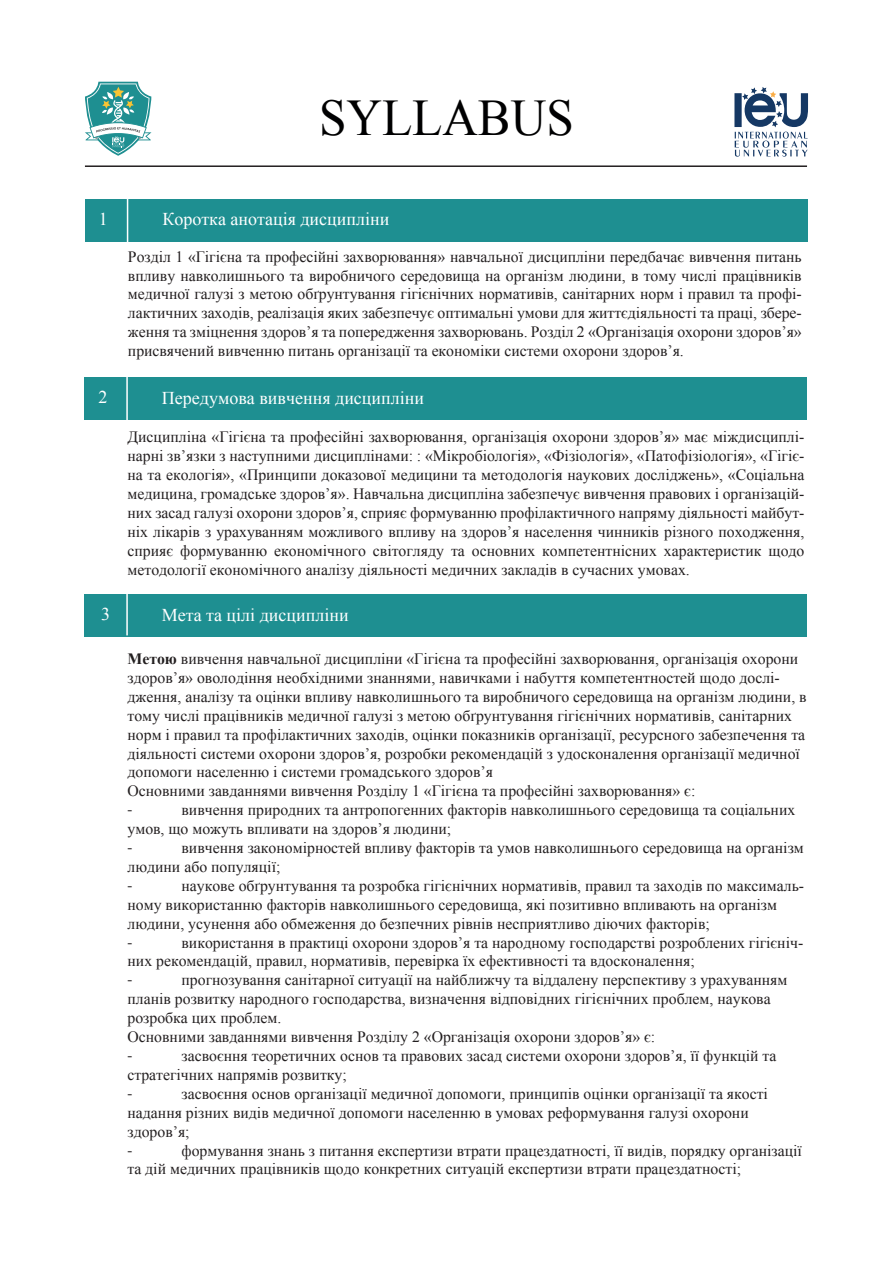
<style>
.page{position:relative;width:893px;height:1263px;background:#fff}
.page>*{position:absolute;margin:0;border:0;box-sizing:border-box;transform-origin:0 0}
.t1{font:51.45px "Times New Roman";color:#000001;scale:.96 1}
.t2{font:18px "Times New Roman";color:#fff}
.t3{font:15.75px/18.9px "Times New Roman";color:#231f20}
.t4{font:15.75px "Myriad Pro";color:#231f20}
.s1{font-weight:700}
</style>
<div class="page">
<div style="left:85px;top:199px;width:723px;height:43px;background:#1e8f91"></div>
<hr style="left:127px;top:195px;width:1px;height:51px;background:#fff">
<div style="left:85px;top:377px;width:722px;height:42px;background:#1e8f91"></div>
<hr style="left:126px;top:373px;width:2px;height:51px;background:#fff">
<div style="left:85px;top:594px;width:722px;height:43px;background:#1e8f91"></div>
<hr style="left:126px;top:584px;width:2px;height:51px;background:#fff">
<div style="left:734px;top:93px;width:8px;height:34px;background:#899bb1"></div>
<svg style="left:735px;top:87px;width:73px;height:70px"></svg>
<hr style="left:85px;top:165px;width:722px;height:2px;background:#231f20">
<svg style="left:85px;top:82px;width:66px;height:74px"></svg>
<h1 class="t1" style="left:319px;top:83px;width:267px">SYLLABUS</h1>
<p class="t2" style="left:99px;top:207px;width:10px">1</p>
<p class="t2" style="left:162px;top:207px;width:228px">Коротка анотація дисципліни</p>
<p class="t3" style="left:128px;top:247px;width:675px;text-align:justify">Розділ 1 «Гігієна та професійні захворювання» навчальної дисципліни передбачає вивчення питань впливу навколишнього та виробничого середовища на організм людини, в тому числі працівників медичної галузі з метою обґрунтування гігієнічних нормативів, санітарних норм і правил та профі&shy;лактичних заходів, реалізація яких забезпечує оптимальні умови для життєдіяльності та праці, збере&shy;ження та зміцнення здоров’я та попередження захворювань. Розділ 2 «Організація охорони здоров’я» присвячений вивченню питань організації та економіки системи охорони здоров’я.</p>
<p class="t2" style="left:98px;top:385px;width:10px">2</p>
<p class="t2" style="left:162px;top:386px;width:264px">Передумова вивчення дисципліни</p>
<p class="t3" style="left:127px;top:427px;width:678px;text-align:justify">Дисципліна «Гігієна та професійні захворювання, організація охорони здоров’я» має міждисциплі&shy;нарні зв’язки з наступними дисциплінами: : «Мікробіологія», «Фізіологія», «Патофізіологія», «Гігіє&shy;на та екологія», «Принципи доказової медицини та методологія наукових досліджень», «Соціальна медицина, громадське здоров’я». Навчальна дисципліна забезпечує вивчення правових і організацій&shy;них засад галузі охорони здоров’я, сприяє формуванню профілактичного напряму діяльності майбут&shy;ніх лікарів з урахуванням можливого впливу на здоров’я населення чинників різного походження, сприяє формуванню економічного світогляду та основних компетентнісних характеристик щодо методології економічного аналізу діяльності медичних закладів в сучасних умовах.</p>
<p class="t2" style="left:101px;top:602px;width:10px">3</p>
<p class="t2" style="left:162px;top:603px;width:188px">Мета та цілі дисципліни</p>
<p class="t3" style="left:127px;top:649px;width:681px"><span class="s1">Метою</span> вивчення навчальної дисципліни «Гігієна та професійні захворювання, організація охорони здоров’я» оволодіння необхідними знаннями, навичками і набуття компетентностей щодо дослі&shy;дження, аналізу та оцінки впливу навколишнього та виробничого середовища на організм людини, в тому числі працівників медичної галузі з метою обґрунтування гігієнічних нормативів, санітарних норм і правил та профілактичних заходів, оцінки показників організації, ресурсного забезпечення та діяльності системи охорони здоров’я, розробки рекомендацій з удосконалення організації медичної допомоги населенню і системи громадського здоров’я<br>Основними завданнями вивчення Розділу 1 «Гігієна та професійні захворювання» є:</p>
<p class="t4" style="left:127px;top:800px;width:6px">-</p>
<p class="t3" style="left:127px;top:800px;width:669px;text-indent:54px">вивчення природних та антропогенних факторів навколишнього середовища та соціальних умов, що можуть впливати на здоров’я людини;</p>
<p class="t4" style="left:127px;top:838px;width:6px">-</p>
<p class="t3" style="left:127px;top:838px;width:678px;text-indent:54px">вивчення закономірностей впливу факторів та умов навколишнього середовища на організм людини або популяції;</p>
<p class="t4" style="left:127px;top:876px;width:6px">-</p>
<p class="t3" style="left:127px;top:876px;width:678px;text-indent:54px">наукове обґрунтування та розробка гігієнічних нормативів, правил та заходів по максималь&shy;ному використанню факторів навколишнього середовища, які позитивно впливають на організм людини, усунення або обмеження до безпечних рівнів несприятливо діючих факторів;</p>
<p class="t4" style="left:127px;top:932px;width:6px">-</p>
<p class="t3" style="left:127px;top:933px;width:677px;text-indent:54px">використання в практиці охорони здоров’я та народному господарстві розроблених гігієніч&shy;них рекомендацій, правил, нормативів, перевірка їх ефективності та вдосконалення;</p>
<p class="t4" style="left:127px;top:970px;width:6px">-</p>
<p class="t3" style="left:127px;top:970px;width:661px;text-indent:54px">прогнозування санітарної ситуації на найближчу та віддалену перспективу з урахуванням планів розвитку народного господарства, визначення відповідних гігієнічних проблем, наукова розробка цих проблем.<br>Основними завданнями вивчення Розділу 2 «Організація охорони здоров’я» є:</p>
<p class="t4" style="left:127px;top:1046px;width:6px">-</p>
<p class="t3" style="left:127px;top:1046px;width:650px;text-indent:54px">засвоєння теоретичних основ та правових засад системи охорони здоров’я, її функцій та стратегічних напрямів розвитку;</p>
<p class="t4" style="left:127px;top:1084px;width:6px">-</p>
<p class="t3" style="left:127px;top:1084px;width:642px;text-indent:54px">засвоєння основ організації медичної допомоги, принципів оцінки організації та якості надання різних видів медичної допомоги населенню в умовах реформування галузі охорони здоров’я;</p>
<p class="t4" style="left:127px;top:1140px;width:6px">-</p>
<p class="t3" style="left:127px;top:1140px;width:676px;text-indent:54px">формування знань з питання експертизи втрати працездатності, її видів, порядку організації та дій медичних працівників щодо конкретних ситуацій експертизи втрати працездатності;</p>
</div>
